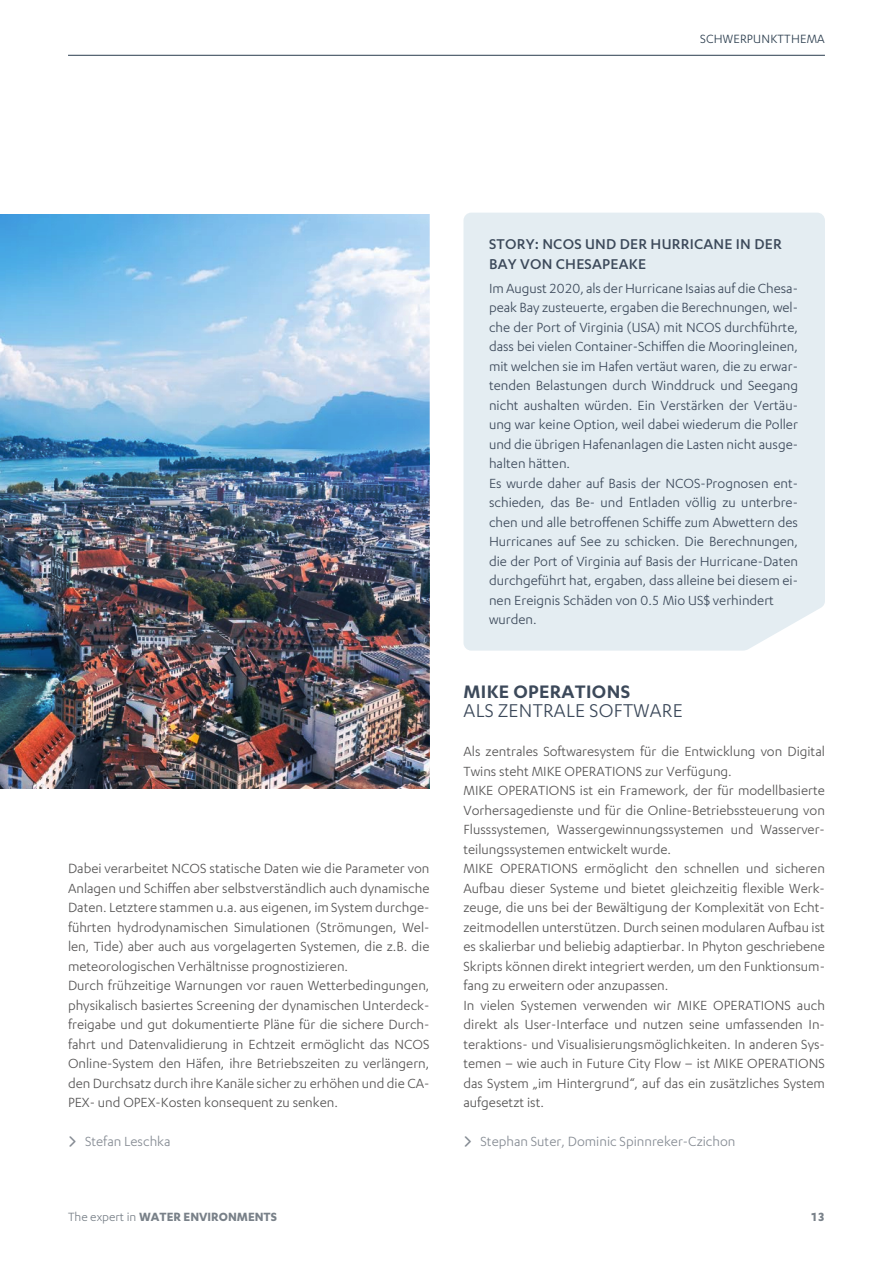
<style>
.page{position:relative;width:893px;height:1263px;background:#fff}
.page>*{position:absolute;margin:0;border:0;box-sizing:border-box;transform-origin:0 0}
.t1{font:21px "Karbon DHI";letter-spacing:.015em;color:#3c495a}
.t2{font:600 21px "Karbon DHI";letter-spacing:.015em;color:#3c495a}
.t3{font:500 16.5px/19.5px "Karbon DHI";letter-spacing:.015em;color:#3c495a}
.t4{font:15px/19.5px "Karbon DHI";color:#555454}
.t5{font:15px/19.5px "Karbon DHI";color:#3c495a}
.t6{font:15px "Karbon DHI";color:#858b93}
.t7{font:700 13.5px "Karbon DHI";color:#798189}
.t8{font:13.5px "Karbon DHI";letter-spacing:.015em;color:#2b3d4e}
.s1{font-weight:400}
</style>
<div class="page">
<hr style="left:68px;top:55px;width:757px;height:1px;background:#2b3d4e">
<div style="left:463px;top:213px;width:362px;height:438px;background:#e4edf2"></div>
<img style="left:0;top:214px;width:429px;height:575px">
<p class="t8" style="left:700px;top:32px;width:126px">SCHWERPUNKTTHEMA</p>
<p class="t4" style="left:68px;top:858px;width:363px">Dabei verarbeitet NCOS statische Daten wie die Parameter von Anlagen und Schiffen aber selbstverständlich auch dynamische Daten. Letztere stammen u.a. aus eigenen, im System durchge&shy;führten hydrodynamischen Simulationen (Strömungen, Wel&shy;len, Tide) aber auch aus vorgelagerten Systemen, die z.B. die meteorologischen Verhältnisse prognostizieren.<br>Durch frühzeitige Warnungen vor rauen Wetterbedingungen, physikalisch basiertes Screening der dynamischen Unterdeck&shy;freigabe und gut dokumentierte Pläne für die sichere Durch&shy;fahrt und Datenvalidierung in Echtzeit ermöglicht das NCOS Online-System den Häfen, ihre Betriebszeiten zu verlängern, den Durchsatz durch ihre Kanäle sicher zu erhöhen und die CA-PEX- und OPEX-Kosten konsequent zu senken.</p>
<p class="t6" style="left:85px;top:1133px;width:87px">Stefan Leschka</p>
<p class="t3" style="left:489px;top:234px;width:294px">STORY: NCOS UND DER HURRICANE IN DER<br>BAY VON CHESAPEAKE</p>
<p class="t5" style="left:489px;top:278px;width:311px">Im August 2020, als der Hurricane Isaias auf die Chesa&shy;peak Bay zusteuerte, ergaben die Berechnungen, wel&shy;che der Port of Virginia (USA) mit NCOS durchführte, dass bei vielen Container-Schiffen die Mooringleinen, mit welchen sie im Hafen vertäut waren, die zu erwar&shy;tenden Belastungen durch Winddruck und Seegang nicht aushalten würden. Ein Verstärken der Vertäu&shy;ung war keine Option, weil dabei wiederum die Poller und die übrigen Hafenanlagen die Lasten nicht ausge&shy;halten hätten.<br>Es wurde daher auf Basis der NCOS-Prognosen ent&shy;schieden, das Be- und Entladen völlig zu unterbre&shy;chen und alle betroffenen Schiffe zum Abwettern des Hurricanes auf See zu schicken. Die Berechnungen, die der Port of Virginia auf Basis der Hurricane-Daten durchgeführt hat, ergaben, dass alleine bei diesem ei&shy;nen Ereignis Schäden von 0.5 Mio US$ verhindert wurden.</p>
<h1 class="t2" style="left:464px;top:679px;width:168px">MIKE OPERATIONS</h1>
<h1 class="t1" style="left:464px;top:699px;width:221px">ALS ZENTRALE SOFTWARE</h1>
<p class="t4" style="left:463px;top:741px;width:363px">Als zentrales Softwaresystem für die Entwicklung von Digital Twins steht MIKE OPERATIONS zur Verfügung.<br>MIKE OPERATIONS ist ein Framework, der für modellbasierte Vorhersagedienste und für die Online-Betriebssteuerung von Flusssystemen, Wassergewinnungssystemen und Wasserver&shy;teilungssystemen entwickelt wurde.<br>MIKE OPERATIONS ermöglicht den schnellen und sicheren Aufbau dieser Systeme und bietet gleichzeitig flexible Werk&shy;zeuge, die uns bei der Bewältigung der Komplexität von Echt&shy;zeitmodellen unterstützen. Durch seinen modularen Aufbau ist es skalierbar und beliebig adaptierbar. In Phyton geschriebene Skripts können direkt integriert werden, um den Funktionsum&shy;fang zu erweitern oder anzupassen.<br>In vielen Systemen verwenden wir MIKE OPERATIONS auch direkt als User-Interface und nutzen seine umfassenden In&shy;teraktions- und Visualisierungsmöglichkeiten. In anderen Sys&shy;temen – wie auch in Future City Flow – ist MIKE OPERATIONS das System „im Hintergrund“, auf das ein zusätzliches System aufgesetzt ist.</p>
<p class="t6" style="left:480px;top:1133px;width:256px">Stephan Suter, Dominic Spinnreker-Czichon</p>
<p class="t7" style="left:68px;top:1209px;width:210px"><span class="s1">The expert in</span> WATER ENVIRONMENTS</p>
<p class="t7" style="left:811px;top:1209px;width:16px">13</p>
</div>
